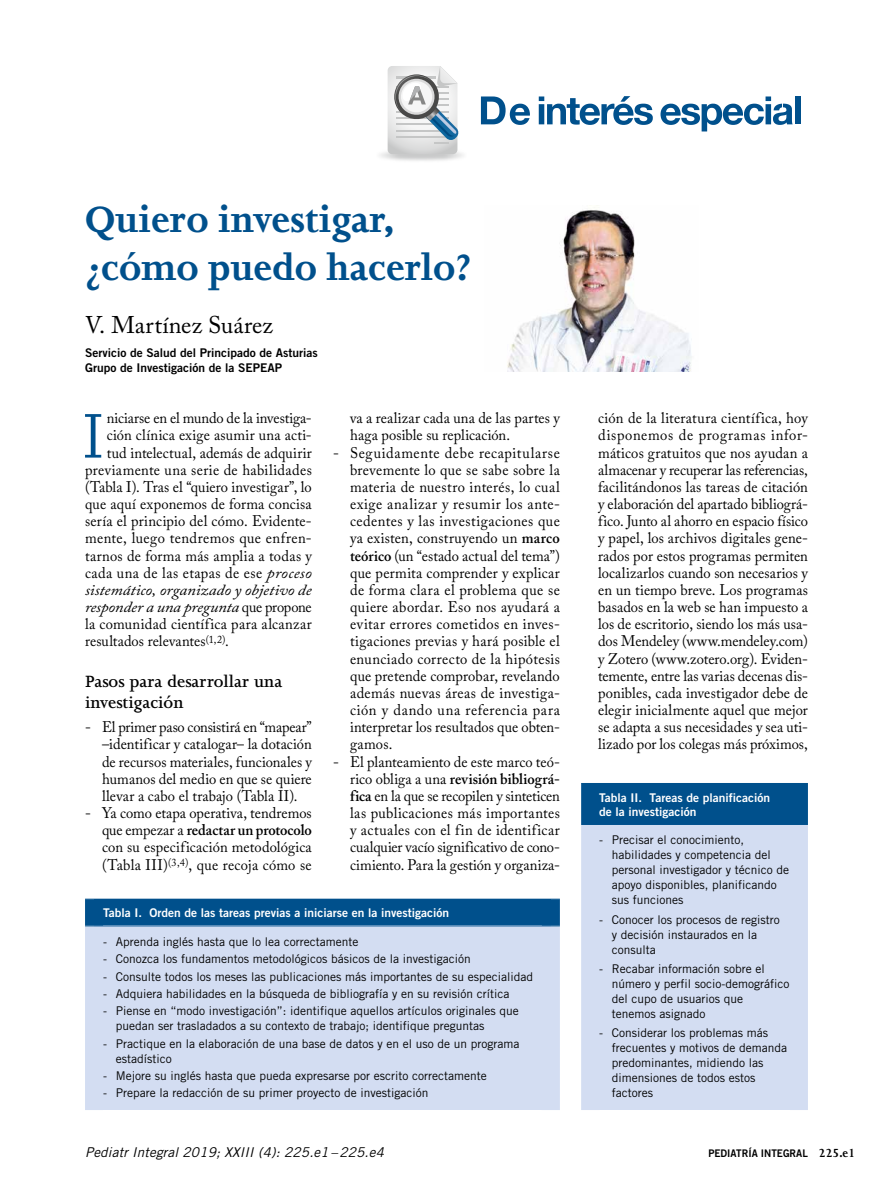
<style>
.page{position:relative;width:893px;height:1191px;background:#fff}
.page>*{position:absolute;margin:0;border:0;box-sizing:border-box;transform-origin:0 0}
.t1{font:72.6px "Joanna MT Std";color:#00508c;scale:.95 1}
.t2{font:700 42px/48px "Joanna MT Std";color:#00508c}
.t3{font:24px "Adobe Caslon Pro";letter-spacing:.005em;color:#000}
.t4{font:600 18.75px/21px "Joanna MT Std";color:#000}
.t5{font:15.3px/17.1px "Adobe Caslon Pro";letter-spacing:.01em;color:#000;text-align:justify;scale:.95 1}
.t6{font:italic 15.3px "Adobe Caslon Pro";letter-spacing:-.005em;color:#000;scale:1.1 1}
.t7{font:15.3px "Adobe Caslon Pro";letter-spacing:.03em;color:#000;scale:.95 1}
.t8{font:italic 13.5px "Trade Gothic";letter-spacing:.01em;color:#000}
.t9{font:12px/15px "Trade Gothic";color:#000}
.t10{font:12px/14.2px "Trade Gothic Bold Two";color:#fff}
.t11{font:12px/15px "Trade Gothic Bold Two";color:#000}
.t12{font:10.5px "Trade Gothic Bold Two";color:#000;scale:.95 1}
.s1{font-style:italic}
.s2{font-style:normal}
.s3{font-weight:600}
.s4{font-family:"Joanna MT Std";font-weight:700;font-size:13.5px}
</style>
<div class="page">
<svg style="left:481px;top:96px;width:49px;height:29px"></svg>
<svg style="left:539px;top:96px;width:114px;height:29px"></svg>
<svg style="left:660px;top:96px;width:133px;height:35px"></svg>
<div style="left:795px;top:96px;width:5px;height:28px;background:#00508c"></div>
<svg style="left:388px;top:66px;width:71px;height:88px"></svg>
<img style="left:507px;top:207px;width:185px;height:164px">
<div style="left:590px;top:783px;width:209px;height:41px;background:#00508c"></div>
<div style="left:590px;top:824px;width:209px;height:286px;background:#d3ddf2"></div>
<div style="left:581px;top:825px;width:18px;height:285px;background:#d3ddf2"></div>
<div style="left:790px;top:825px;width:18px;height:285px;background:#d3ddf2"></div>
<div style="left:581px;top:783px;width:18px;height:41px;background:#00508c"></div>
<div style="left:790px;top:783px;width:18px;height:41px;background:#00508c"></div>
<hr style="left:581px;top:824px;width:227px;height:1px;background:#00508c">
<div style="left:94px;top:899px;width:457px;height:27px;background:#00508c"></div>
<div style="left:94px;top:926px;width:457px;height:184px;background:#d3ddf2"></div>
<div style="left:85px;top:926px;width:18px;height:184px;background:#d3ddf2"></div>
<div style="left:542px;top:926px;width:18px;height:184px;background:#d3ddf2"></div>
<div style="left:85px;top:899px;width:18px;height:26px;background:#00508c"></div>
<div style="left:542px;top:899px;width:18px;height:26px;background:#00508c"></div>
<hr style="left:85px;top:925px;width:475px;height:1px;background:#00508c">
<h2 class="t2" style="left:85px;top:196px;width:388px">Quiero investigar, ¿cómo puedo hacerlo?</h2>
<h3 class="t3" style="left:85px;top:311px;width:189px">V. Martínez Suárez</h3>
<p class="t11" style="left:85px;top:344px;width:234px">Servicio de Salud del Principado de Asturias<br>Grupo de Investigación de la SEPEAP</p>
<h1 class="t1" style="left:83px;top:397px;width:23px">I</h1>
<p class="t5" style="left:107px;top:409px;width:217px">niciarse en el mundo de la investiga-</p>
<p class="t5" style="left:107px;top:426px;width:217px">ción clínica exige asumir una acti-</p>
<p class="t5" style="left:107px;top:444px;width:217px">tud intelectual, además de adquirir</p>
<p class="t5" style="left:85px;top:461px;width:240px">previamente una serie de habilidades</p>
<p class="t5" style="left:85px;top:478px;width:240px">(Tabla I). Tras el “quiero investigar”, lo</p>
<p class="t5" style="left:85px;top:495px;width:240px">que aquí exponemos de forma concisa</p>
<p class="t5" style="left:85px;top:512px;width:240px">sería el principio del cómo. Evidente-</p>
<p class="t5" style="left:85px;top:529px;width:240px">mente, luego tendremos que enfren-</p>
<p class="t5" style="left:85px;top:547px;width:240px">tarnos de forma más amplia a todas y</p>
<p class="t7" style="left:85px;top:563px;width:240px">cada una de las etapas de ese <span class="s1">proceso</span></p>
<p class="t6" style="left:85px;top:580px;width:208px">sistemático, organizado y objetivo de</p>
<p class="t6" style="left:85px;top:598px;width:208px">responder a una pregunta <span class="s2">que propone</span></p>
<p class="t5" style="left:85px;top:615px;width:240px">la comunidad científica para alcanzar</p>
<p class="t5" style="left:85px;top:632px;width:153px">resultados relevantes<sup>(1,2)</sup>.</p>
<p class="t4" style="left:85px;top:670px;width:199px">Pasos para desarrollar una investigación</p>
<p class="t5" style="left:102px;top:718px;width:222px;text-indent:-17px">- El primer paso consistirá en “mapear” –identificar y catalogar– la dotación de recursos materiales, funcionales y humanos del medio en que se quiere llevar a cabo el trabajo (Tabla II).</p>
<p class="t5" style="left:102px;top:804px;width:222px;text-indent:-17px">- Ya como etapa operativa, tendremos que empezar a <span class="s3">redactar un protocolo </span>con su especificación metodológica (Tabla III)<sup>(3,4)</sup>, que recoja cómo se</p>
<p class="t5" style="left:350px;top:409px;width:222px">va a realizar cada una de las partes y haga posible su replicación.</p>
<p class="t5" style="left:350px;top:444px;width:222px;text-indent:-17px">- Seguidamente debe recapitularse brevemente lo que se sabe sobre la materia de nuestro interés, lo cual exige analizar y resumir los ante&shy;cedentes y las investigaciones que ya existen, construyendo un <span class="s3">marco teórico</span> (un “estado actual del tema”) que permita comprender y explicar de forma clara el problema que se quiere abordar. Eso nos ayudará a evitar errores cometidos en inves&shy;tigaciones previas y hará posible el enunciado correcto de la hipótesis que pretende comprobar, revelando además nuevas áreas de investiga&shy;ción y dando una referencia para interpretar los resultados que obten&shy;gamos.</p>
<p class="t5" style="left:350px;top:752px;width:222px;text-indent:-17px">- El planteamiento de este marco teó&shy;rico obliga a una <span class="s3">revisión bibliográ&shy;fica</span> en la que se recopilen y sinteticen las publicaciones más importantes y actuales con el fin de identificar cualquier vacío significativo de cono&shy;cimiento. Para la gestión y organiza-</p>
<p class="t10" style="left:103px;top:905px;width:348px">Tabla I. Orden de las tareas previas a iniciarse en la investigación</p>
<p class="t9" style="left:103px;top:934px;width:257px">- Aprenda inglés hasta que lo lea correctamente</p>
<p class="t9" style="left:103px;top:951px;width:369px">- Conozca los fundamentos metodológicos básicos de la investigación</p>
<p class="t9" style="left:103px;top:968px;width:432px">- Consulte todos los meses las publicaciones más importantes de su especialidad</p>
<p class="t9" style="left:103px;top:986px;width:408px">- Adquiera habilidades en la búsqueda de bibliografía y en su revisión crítica</p>
<p class="t9" style="left:116px;top:1003px;width:404px;text-indent:-13px">- Piense en “modo investigación”: identifique aquellos artículos originales que puedan ser trasladados a su contexto de trabajo; identifique preguntas</p>
<p class="t9" style="left:116px;top:1035px;width:405px;text-indent:-13px">- Practique en la elaboración de una base de datos y en el uso de un programa estadístico</p>
<p class="t9" style="left:103px;top:1068px;width:385px">- Mejore su inglés hasta que pueda expresarse por escrito correctamente</p>
<p class="t9" style="left:103px;top:1085px;width:327px">- Prepare la redacción de su primer proyecto de investigación</p>
<p class="t8" style="left:85px;top:1143px;width:300px">Pediatr Integral 2019; XXIII (4): 225.e1–225.e4</p>
<p class="t5" style="left:598px;top:409px;width:222px">ción de la literatura científica, hoy disponemos de programas infor&shy;máticos gratuitos que nos ayudan a almacenar y recuperar las referencias, facilitándonos las tareas de citación y elaboración del apartado bibliográ&shy;fico. Junto al ahorro en espacio físico y papel, los archivos digitales gene&shy;rados por estos programas permiten localizarlos cuando son necesarios y en un tiempo breve. Los programas basados en la web se han impuesto a los de escritorio, siendo los más usa&shy;dos Mendeley (www.mendeley.com) y Zotero (www.zotero.org). Eviden&shy;temente, entre las varias decenas dis&shy;ponibles, cada investigador debe de elegir inicialmente aquel que mejor se adapta a sus necesidades y sea uti&shy;lizado por los colegas más próximos,</p>
<p class="t10" style="left:599px;top:790px;width:172px">Tabla II. Tareas de planificación de la investigación</p>
<p class="t9" style="left:612px;top:832px;width:179px;text-indent:-13px">- Precisar el conocimiento, habilidades y competencia del personal investigador y técnico de apoyo disponibles, planificando sus funciones</p>
<p class="t9" style="left:612px;top:911px;width:169px;text-indent:-13px">- Conocer los procesos de registro y decisión instaurados en la consulta</p>
<p class="t9" style="left:612px;top:961px;width:179px;text-indent:-13px">- Recabar información sobre el número y perfil socio-demográfico del cupo de usuarios que tenemos asignado</p>
<p class="t9" style="left:612px;top:1025px;width:177px;text-indent:-13px">- Considerar los problemas más frecuentes y motivos de demanda predominantes, midiendo las dimensiones de todos estos factores</p>
<p class="t12" style="left:708px;top:1146px;width:156px">PEDIATRÍA INTEGRAL <span class="s4">225.e1</span></p>
</div>
